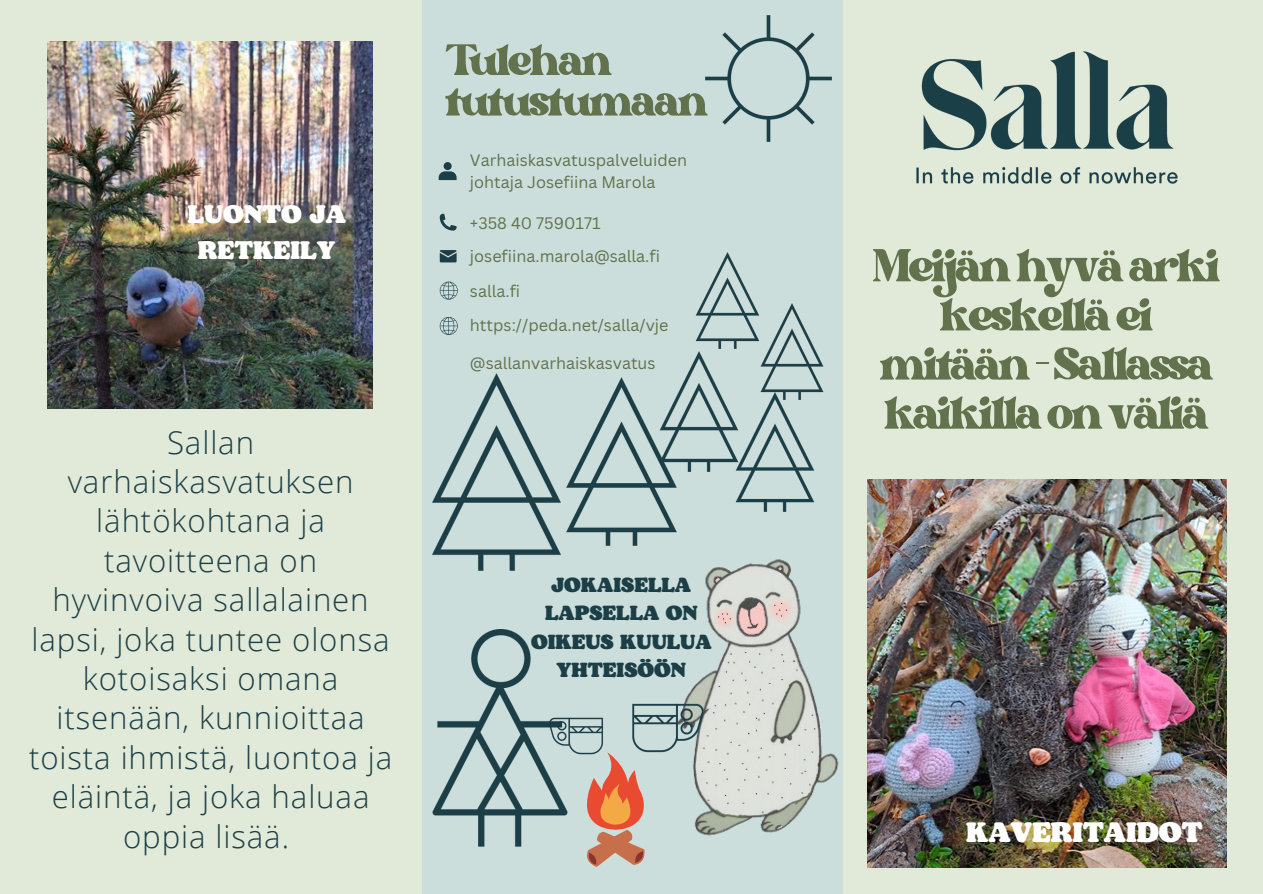
<style>
.page{position:relative;width:1263px;height:894px;background:#fff}
.page>*{position:absolute;margin:0;border:0;box-sizing:border-box;transform-origin:0 0}
.t1{font:63.3px/49.1px "Bright";letter-spacing:-.05em;color:#61724c;text-align:center}
.t2{font:60.3px "Bright";letter-spacing:-.04em;color:#61724c}
.t3{font:300 31.2px/39.3px "Open Sans";letter-spacing:.03em;color:#1c3f47;text-align:center}
.t4{font:900 28.05px "Bogart";color:#fff}
.t5{font:900 25.35px/35.1px "Bogart";color:#fff;text-align:center}
.t6{font:900 20.4px/28.3px "Bogart";color:#1c3f47;text-align:center}
.t7{font:16.2px/33.9px "Canva Sans";color:#61724c}
</style>
<div class="page">
<div style="left:0;top:0;width:1263px;height:893px;background:#e1ead8"></div>
<img style="left:916px;top:51px;width:262px;height:133px">
<img style="left:868px;top:479px;width:359px;height:388px">
<img style="left:48px;top:42px;width:325px;height:366px">
<div style="left:422px;top:0;width:420px;height:893px;background:#ccdedc"></div>
<svg style="left:440px;top:214px;width:17px;height:16px"></svg>
<svg style="left:440px;top:250px;width:17px;height:12px"></svg>
<svg style="left:440px;top:281px;width:18px;height:18px"></svg>
<svg style="left:439px;top:171px;width:18px;height:9px"></svg>
<div style="left:444px;top:162px;width:8px;height:8px;background:#1c3f47;border-radius:50%"></div>
<svg style="left:440px;top:317px;width:18px;height:18px"></svg>
<img style="left:432px;top:629px;width:136px;height:217px">
<img style="left:691px;top:545px;width:152px;height:305px">
<svg style="left:587px;top:752px;width:58px;height:114px"></svg>
<img style="left:632px;top:690px;width:73px;height:74px">
<img style="left:705px;top:16px;width:126px;height:126px">
<img style="left:432px;top:373px;width:129px;height:197px">
<img style="left:538px;top:377px;width:154px;height:168px">
<img style="left:639px;top:351px;width:81px;height:120px">
<img style="left:548px;top:708px;width:55px;height:55px">
<img style="left:716px;top:392px;width:99px;height:119px">
<img style="left:744px;top:303px;width:80px;height:96px">
<img style="left:695px;top:253px;width:80px;height:95px">
<p class="t5" style="left:188px;top:198px;width:160px">LUONTO JA<br>RETKEILY</p>
<p class="t3" style="left:29px;top:421px;width:365px">Sallan varhaiskasvatuksen lähtökohtana ja tavoitteena on hyvinvoiva sallalainen lapsi, joka tuntee olonsa kotoisaksi omana itsenään, kunnioittaa toista ihmistä, luontoa ja eläintä, ja joka haluaa oppia lisää.</p>
<h2 class="t2" style="left:445px;top:34px;width:169px">Tulehan</h2>
<h2 class="t2" style="left:445px;top:75px;width:265px">tutustumaan</h2>
<p class="t7" style="left:470px;top:148px;width:219px;line-height:22.5px">Varhaiskasvatuspalveluiden johtaja Josefiina Marola</p>
<p class="t7" style="left:470px;top:206px;width:192px">+358 40 7590171 josefiina.marola@salla.fi salla.fi</p>
<p class="t7" style="left:470px;top:308px;width:200px">https://peda.net/salla/vje</p>
<p class="t7" style="left:470px;top:346px;width:187px">@sallanvarhaiskasvatus</p>
<p class="t6" style="left:531px;top:571px;width:182px">JOKAISELLA<br>LAPSELLA ON<br>OIKEUS KUULUA<br>YHTEISÖÖN</p>
<h1 class="t1" style="left:873px;top:245px;width:350px">Meijänhyväarki keskelläei mitään-Sallassa kaikillaonväliä</h1>
<p class="t4" style="left:966px;top:812px;width:238px">KAVERITAIDOT</p>
</div>
